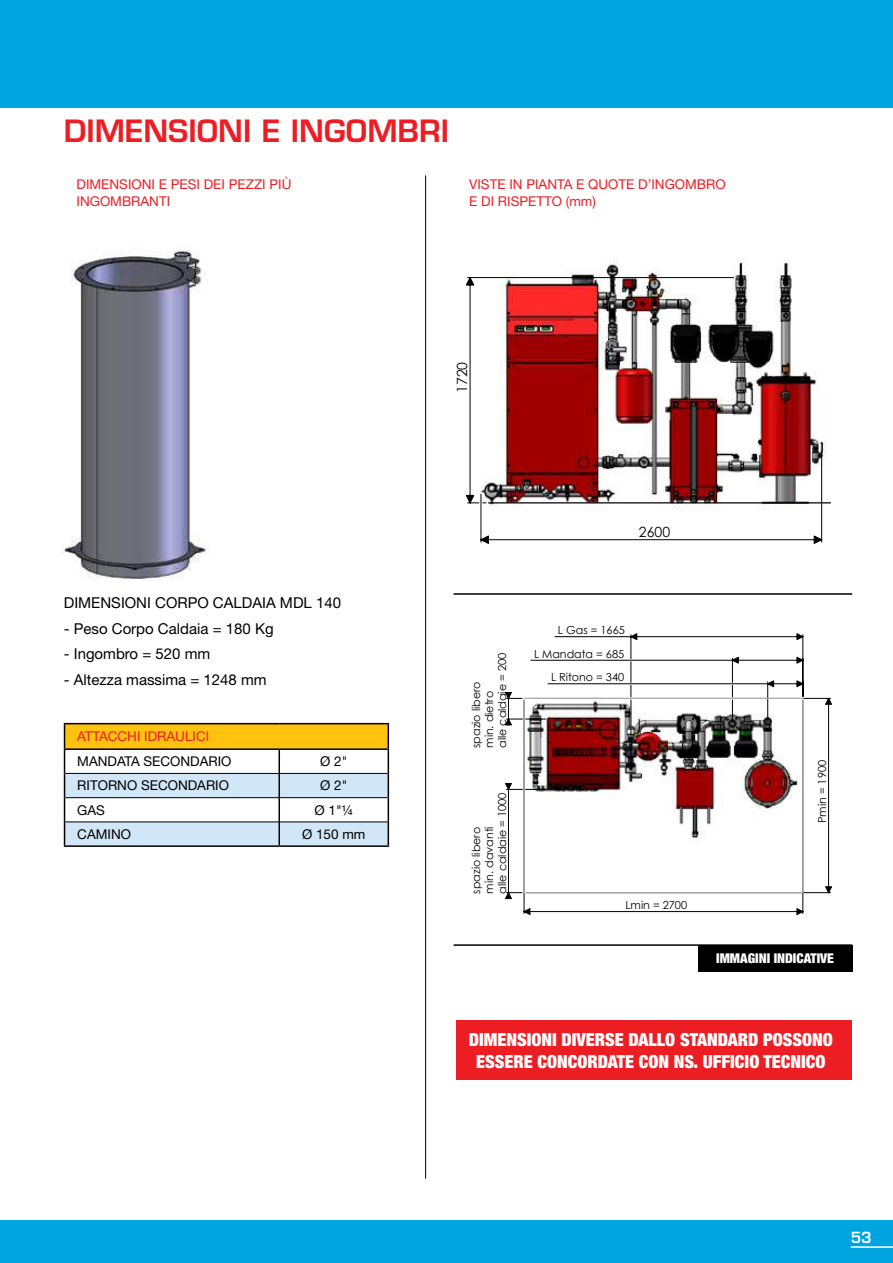
<style>
.page{position:relative;width:893px;height:1263px;background:#fff}
.page>*{position:absolute;margin:0;border:0;box-sizing:border-box;transform-origin:0 0}
.t1{font:600 30px "Eurostile LT Std";color:#ed1d24}
.t2{font:900 condensed 18px/21.6px "Helvetica Neue LT Std";color:#fff;text-align:center}
.t3{font:15px "Helvetica Neue LT Std";color:#000}
.t4{font:600 15px "Eurostile LT Std";color:#fff}
.t5{font:14.1px "Century Gothic";color:#000}
.t6{font:13.5px/16.2px "Helvetica Neue LT Std";color:#ed1d24}
.t7{font:13.5px "Helvetica Neue LT Std";color:#000}
.t8{font:900 condensed 13.5px "Helvetica Neue LT Std";color:#fff}
.t9{font:11.1px/13px "Century Gothic";color:#000}
</style>
<div class="page">
<div style="left:0;top:0;width:893px;height:108px;background:#00a4e0"></div>
<div style="left:0;top:1220px;width:893px;height:43px;background:#00a4e0"></div>
<hr style="left:851px;top:1246px;width:42px;height:2px;background:#fff">
<svg style="left:467px;top:260px;width:364px;height:243px"></svg>
<hr style="left:489px;top:502px;width:341px;height:1px;background:#000">
<svg style="left:480px;top:454px;width:342px;height:90px"></svg>
<svg style="left:466px;top:278px;width:8px;height:225px"></svg>
<svg style="left:505px;top:633px;width:298px;height:282px"></svg>
<svg style="left:505px;top:698px;width:326px;height:200px"></svg>
<hr style="left:279px;top:845px;width:110px;height:2px;background:#000">
<hr style="left:64px;top:723px;width:215px;height:1px;background:#000">
<hr style="left:279px;top:723px;width:110px;height:1px;background:#000">
<hr style="left:64px;top:845px;width:215px;height:2px;background:#000">
<svg style="left:64px;top:724px;width:325px;height:122px"></svg>
<hr style="left:65px;top:773px;width:214px;height:1px;background:#000">
<hr style="left:279px;top:773px;width:109px;height:1px;background:#000">
<hr style="left:64px;top:748px;width:215px;height:2px;background:#000">
<hr style="left:279px;top:748px;width:110px;height:2px;background:#000">
<hr style="left:454px;top:593px;width:398px;height:2px;background:#000">
<hr style="left:425px;top:175px;width:1px;height:1004px;background:#000">
<hr style="left:454px;top:944px;width:398px;height:2px;background:#000">
<img style="left:62px;top:250px;width:147px;height:330px">
<div style="left:698px;top:945px;width:154px;height:27px;background:#000"></div>
<div style="left:456px;top:1021px;width:395px;height:59px;background:#ed1d24"></div>
<h1 class="t1" style="left:64px;top:112px;width:387px">DIMENSIONI E INGOMBRI</h1>
<p class="t6" style="left:77px;top:176px;width:216px">DIMENSIONI E PESI DEI PEZZI PIÙ<br>INGOMBRANTI</p>
<p class="t6" style="left:469px;top:176px;width:258px">VISTE IN PIANTA E QUOTE D’INGOMBRO<br>E DI RISPETTO (mm)</p>
<h3 class="t3" style="left:64px;top:594px;width:279px">DIMENSIONI CORPO CALDAIA MDL 140</h3>
<h3 class="t3" style="left:64px;top:619px;width:211px">- Peso Corpo Caldaia = 180 Kg</h3>
<h3 class="t3" style="left:64px;top:645px;width:148px">- Ingombro = 520 mm</h3>
<h3 class="t3" style="left:64px;top:670px;width:204px">- Altezza massima = 1248 mm</h3>
<p class="t6" style="left:77px;top:728px;width:133px">ATTACCHI IDRAULICI</p>
<p class="t7" style="left:77px;top:753px;width:156px">MANDATA SECONDARIO</p>
<p class="t7" style="left:320px;top:753px;width:29px">Ø 2"</p>
<p class="t7" style="left:77px;top:777px;width:153px">RITORNO SECONDARIO</p>
<p class="t7" style="left:320px;top:777px;width:29px">Ø 2"</p>
<p class="t7" style="left:77px;top:802px;width:29px">GAS</p>
<p class="t7" style="left:315px;top:802px;width:40px">Ø 1"¼</p>
<p class="t7" style="left:77px;top:826px;width:55px">CAMINO</p>
<p class="t7" style="left:302px;top:826px;width:65px">Ø 150 mm</p>
<p class="t5" style="left:452px;top:393px;width:33px;rotate:-90deg">1720</p>
<p class="t5" style="left:639px;top:522px;width:33px">2600</p>
<p class="t9" style="left:469px;top:748px;width:96px;rotate:-90deg">spazio libero<br>min. dietro<br>alle caldaie = 200</p>
<p class="t9" style="left:469px;top:893px;width:103px;rotate:-90deg">spazio libero<br>min. davanti<br>alle caldaie = 1000</p>
<p class="t9" style="left:558px;top:623px;width:69px">L Gas = 1665</p>
<p class="t9" style="left:534px;top:647px;width:92px">L Mandata = 685</p>
<p class="t9" style="left:551px;top:671px;width:75px">L Ritono = 340</p>
<p class="t9" style="left:625px;top:898px;width:63px">Lmin = 2700</p>
<p class="t9" style="left:815px;top:823px;width:65px;rotate:-90deg">Pmin = 1900</p>
<p class="t8" style="left:716px;top:950px;width:119px">IMMAGINI INDICATIVE</p>
<h2 class="t2" style="left:469px;top:1028px;width:365px">DIMENSIONI DIVERSE DALLO STANDARD POSSONO<br>ESSERE CONCORDATE CON NS. UFFICIO TECNICO</h2>
<h3 class="t4" style="left:851px;top:1228px;width:23px">53</h3>
</div>
